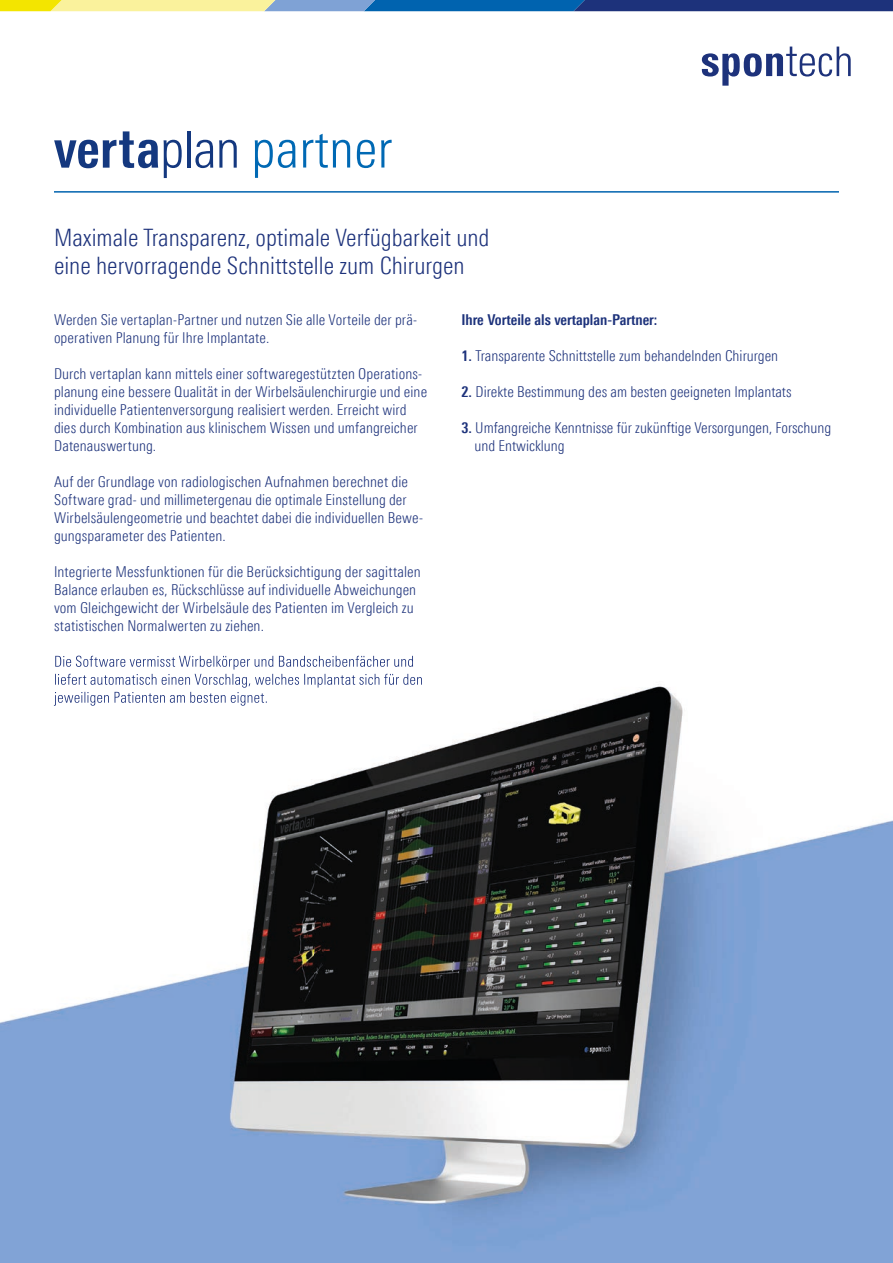
<style>
.page{position:relative;width:893px;height:1263px;background:#fff}
.page>*{position:absolute;margin:0;border:0;box-sizing:border-box;transform-origin:0 0}
.t1{font:300 24px/28.5px "Linotype Univers 320 Cn";color:#1d327b}
.t2{font:300 15px/18px "Linotype Univers 320 Cn";letter-spacing:.005em;color:#1d327b}
.t3{font:700 15px "Linotype Univers 620 Cn";color:#1d327b}
.s1{font-family:"Linotype Univers 620 Cn";font-weight:700}
</style>
<div class="page">
<svg style="left:0;top:0;width:893px;height:11px;background:#638391"></svg>
<svg style="left:701px;top:47px;width:150px;height:39px"></svg>
<hr style="left:54px;top:191px;width:785px;height:2px;background:#0063af">
<svg style="left:54px;top:131px;width:104px;height:37px"></svg>
<svg style="left:164px;top:140px;width:18px;height:38px"></svg>
<hr style="left:187px;top:131px;width:3px;height:37px;background:#14387f">
<svg style="left:195px;top:140px;width:18px;height:28px"></svg>
<svg style="left:219px;top:140px;width:18px;height:28px"></svg>
<svg style="left:255px;top:140px;width:40px;height:38px"></svg>
<svg style="left:303px;top:134px;width:47px;height:34px"></svg>
<svg style="left:357px;top:140px;width:18px;height:28px"></svg>
<svg style="left:381px;top:140px;width:11px;height:28px"></svg>
<img style="left:0;top:655px;width:893px;height:608px">
<img style="left:55px;top:656px;width:359px;height:13px">
<img style="left:55px;top:674px;width:368px;height:14px">
<img style="left:54px;top:692px;width:213px;height:14px">
<h1 class="t1" style="left:54px;top:223px;width:437px">Maximale Transparenz, optimale Verfügbarkeit und eine hervorragende Schnittstelle zum Chirurgen</h1>
<p class="t2" style="left:54px;top:310px;width:365px">Werden Sie vertaplan-Partner und nutzen Sie alle Vorteile der prä&shy;operativen Planung für Ihre Implantate.</p>
<p class="t2" style="left:54px;top:364px;width:375px">Durch vertaplan kann mittels einer softwaregestützten Operations&shy;planung eine bessere Qualität in der Wirbelsäulenchirurgie und eine individuelle Patientenversorgung realisiert werden. Erreicht wird dies durch Kombination aus klinischem Wissen und umfangreicher Datenauswertung.</p>
<p class="t2" style="left:54px;top:472px;width:371px">Auf der Grundlage von radiologischen Aufnahmen berechnet die Software grad- und millimetergenau die optimale Einstellung der Wirbelsäulengeometrie und beachtet dabei die individuellen Bewe&shy;gungsparameter des Patienten.</p>
<p class="t2" style="left:54px;top:562px;width:368px">Integrierte Messfunktionen für die Berücksichtigung der sagittalen Balance erlauben es, Rückschlüsse auf individuelle Abweichungen vom Gleichgewicht der Wirbelsäule des Patienten im Vergleich zu statistischen Normalwerten zu ziehen.</p>
<p class="t3" style="left:461px;top:310px;width:198px">Ihre Vorteile als vertaplan-Partner:</p>
<p class="t2" style="left:461px;top:346px;width:318px"><span class="s1">1.</span> Transparente Schnittstelle zum behandelnden Chirurgen</p>
<p class="t2" style="left:461px;top:382px;width:332px"><span class="s1">2.</span> Direkte Bestimmung des am besten geeigneten Implantats</p>
<p class="t2" style="left:474px;top:418px;width:358px;text-indent:-13px"><span class="s1">3.</span> Umfangreiche Kenntnisse für zukünftige Versorgungen, Forschung und Entwicklung</p>
</div>
